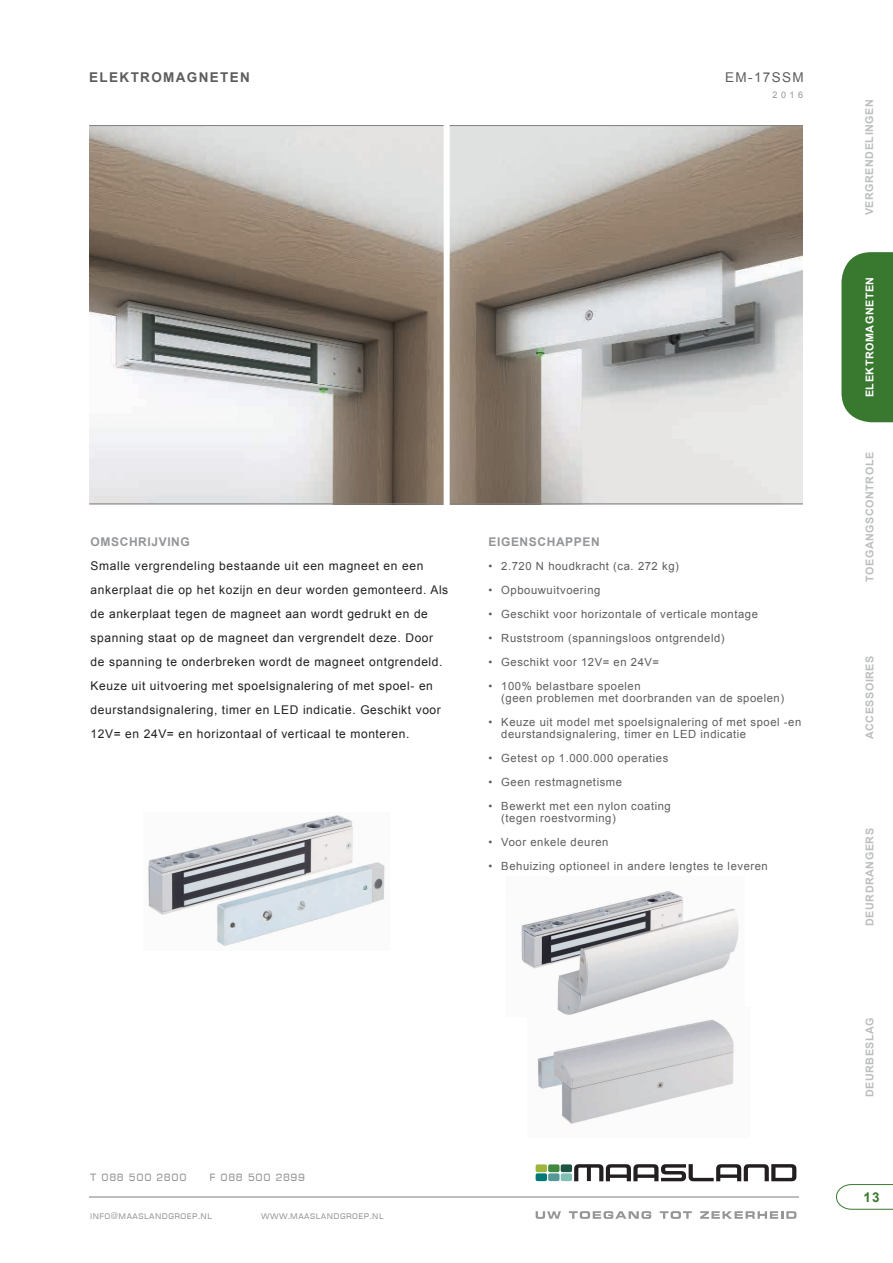
<style>
.page{position:relative;width:893px;height:1263px;background:#fff}
.page>*{position:absolute;margin:0;border:0;box-sizing:border-box;transform-origin:0 0}
.t1{font:700 13.5px "Arial";letter-spacing:.1em;color:#5c5d5d}
.t2{font:13.5px "Arial";letter-spacing:.1em;color:#5c5d5d}
.t3{font:700 13.5px "Arial";color:#38792f}
.t4{font:12.75px "Eurostile DCD";letter-spacing:.05em;color:#949698}
.t5{font:12px/24px "Arial";letter-spacing:.05em;color:#231f20}
.t6{font:700 12px "Arial";letter-spacing:.05em;color:#939598}
.t7{font:11.25px/12px "Arial";letter-spacing:.05em;color:#5c5d5d}
.t8{font:700 10.8px "Arial";letter-spacing:.05em;color:#bcbec0}
.t9{font:700 10.8px "Arial";letter-spacing:.05em;color:#fff}
.t10{font:9.75px "Eurostile DCD";letter-spacing:.05em;color:#949698}
.t11{font:9px "Arial";color:#949698}
</style>
<div class="page">
<svg style="left:841px;top:252px;width:52px;height:170px"></svg>
<hr style="left:89px;top:1196px;width:710px;height:1px;background:#bcbec0">
<svg style="left:536px;top:1211px;width:25px;height:8px"></svg>
<svg style="left:569px;top:1211px;width:82px;height:8px"></svg>
<svg style="left:660px;top:1211px;width:32px;height:8px"></svg>
<svg style="left:700px;top:1211px;width:96px;height:8px"></svg>
<svg style="left:536px;top:1164px;width:260px;height:17px"></svg>
<svg style="left:836px;top:1184px;width:57px;height:26px"></svg>
<img style="left:89px;top:126px;width:355px;height:377px">
<img style="left:450px;top:126px;width:353px;height:377px">
<hr style="left:89px;top:125px;width:714px;height:1px;background:#7f8181">
<hr style="left:89px;top:503px;width:714px;height:1px;background:#7f8181">
<div style="left:444px;top:121px;width:6px;height:386px;background:#fff"></div>
<img style="left:148px;top:815px;width:237px;height:131px">
<img style="left:537px;top:1019px;width:197px;height:105px">
<img style="left:521px;top:891px;width:218px;height:124px">
<p class="t1" style="left:89px;top:68px;width:162px">ELEKTROMAGNETEN</p>
<p class="t2" style="left:725px;top:68px;width:80px">EM-17SSM</p>
<p class="t11" style="left:772px;top:89px;width:32px">2016</p>
<p class="t6" style="left:91px;top:534px;width:101px">OMSCHRIJVING</p>
<p class="t5" style="left:91px;top:554px;width:359px">Smalle vergrendeling bestaande uit een magneet en een ankerplaat die op het kozijn en deur worden gemonteerd. Als de ankerplaat tegen de magneet aan wordt gedrukt en de spanning staat op de magneet dan vergrendelt deze. Door de spanning te onderbreken wordt de magneet ontgrendeld.<br>Keuze uit uitvoering met spoelsignalering of met spoel- en deurstandsignalering, timer en LED indicatie. Geschikt voor 12V= en 24V= en horizontaal of verticaal te monteren.</p>
<p class="t6" style="left:489px;top:534px;width:113px">EIGENSCHAPPEN</p>
<p class="t7" style="left:489px;top:560px;width:192px">• 2.720 N houdkracht (ca. 272 kg)</p>
<p class="t7" style="left:489px;top:584px;width:113px">• Opbouwuitvoering</p>
<p class="t7" style="left:489px;top:608px;width:271px">• Geschikt voor horizontale of verticale montage</p>
<p class="t7" style="left:489px;top:632px;width:238px">• Ruststroom (spanningsloos ontgrendeld)</p>
<p class="t7" style="left:489px;top:656px;width:172px">• Geschikt voor 12V= en 24V=</p>
<p class="t7" style="left:501px;top:680px;width:284px;text-indent:-13px">• 100% belastbare spoelen<br>(geen problemen met doorbranden van de spoelen)</p>
<p class="t7" style="left:501px;top:716px;width:301px;text-indent:-13px">• Keuze uit model met spoelsignalering of met spoel -en deurstandsignalering, timer en LED indicatie</p>
<p class="t7" style="left:489px;top:752px;width:181px">• Getest op 1.000.000 operaties</p>
<p class="t7" style="left:489px;top:776px;width:135px">• Geen restmagnetisme</p>
<p class="t7" style="left:501px;top:800px;width:171px;text-indent:-13px">• Bewerkt met een nylon coating (tegen roestvorming)</p>
<p class="t7" style="left:489px;top:836px;width:121px">• Voor enkele deuren</p>
<p class="t7" style="left:489px;top:860px;width:281px">• Behuizing optioneel in andere lengtes te leveren</p>
<p class="t4" style="left:90px;top:1170px;width:98px">t 088 500 2800</p>
<p class="t4" style="left:210px;top:1170px;width:97px">f 088 500 2899</p>
<p class="t10" style="left:90px;top:1210px;width:123px">info@maaslandgroep.nl</p>
<p class="t10" style="left:261px;top:1210px;width:124px">www.maaslandgroep.nl</p>
<p class="t8" style="left:862px;top:215px;width:118px;rotate:-90deg">VERGRENDELINGEN</p>
<p class="t9" style="left:863px;top:397px;width:122px;rotate:-90deg">ELEKTROMAGNETEN</p>
<p class="t8" style="left:863px;top:582px;width:131px;rotate:-90deg">TOEGANGSCONTROLE</p>
<p class="t8" style="left:863px;top:739px;width:85px;rotate:-90deg">ACCESSOIRES</p>
<p class="t8" style="left:863px;top:926px;width:99px;rotate:-90deg">DEURDRANGERS</p>
<p class="t8" style="left:863px;top:1097px;width:82px;rotate:-90deg">DEURBESLAG</p>
<p class="t3" style="left:863px;top:1188px;width:18px">13</p>
</div>
